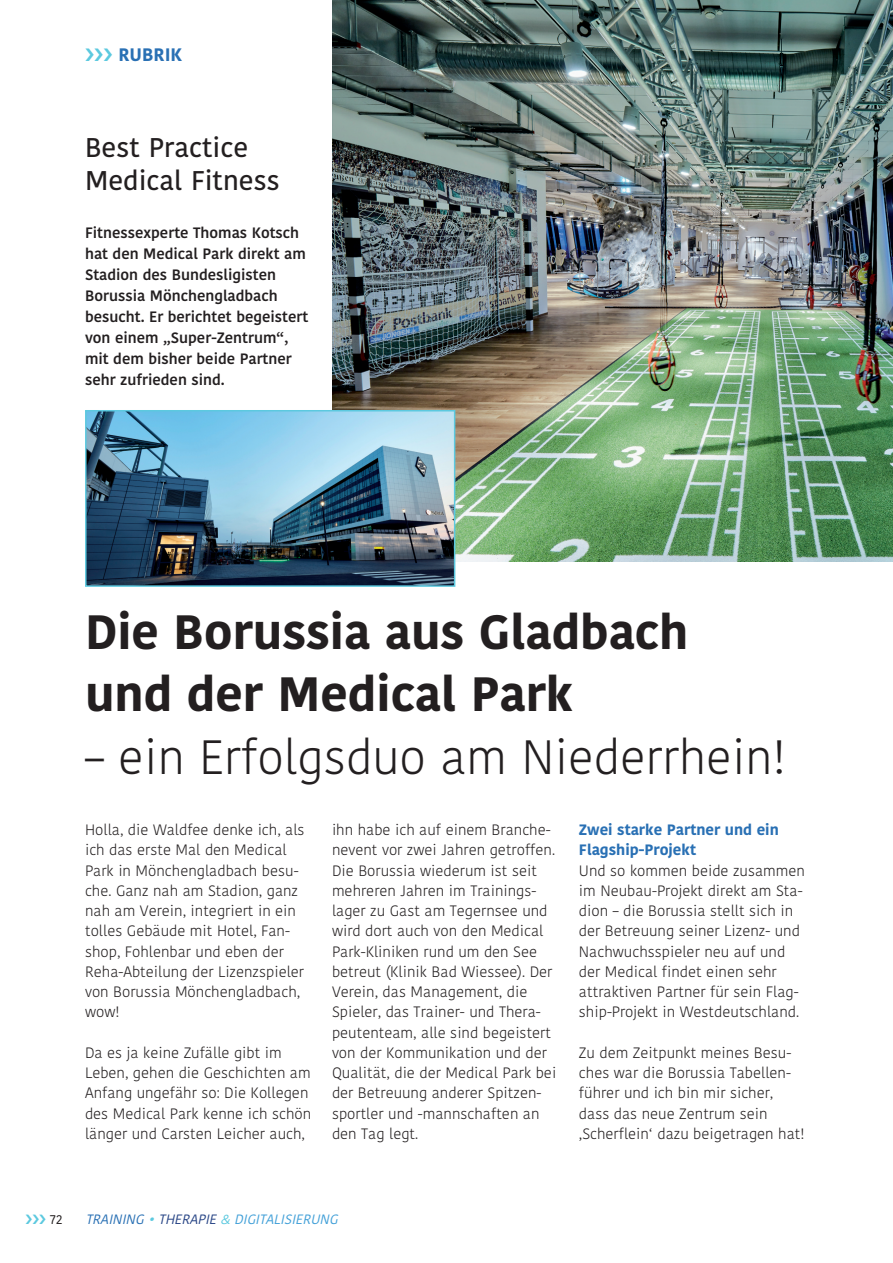
<style>
.page{position:relative;width:893px;height:1263px;background:#fff}
.page>*{position:absolute;margin:0;border:0;box-sizing:border-box;transform-origin:0 0}
.t1{font:700 48px/62.6px "Kohinoor Telugu";color:#231f20}
.t2{font:300 48px "Kohinoor Telugu";color:#231f20}
.t3{font:500 27px/33px "Kohinoor Telugu";color:#231f20}
.t4{font:700 18px "Kohinoor Telugu";color:#2970b4}
.t5{font:300 15px/20.2px "Kohinoor Telugu";color:#231f20}
.t6{font:600 15px/21px "Kohinoor Telugu";color:#231f20}
.t7{font:700 15px/20.2px "Kohinoor Telugu";color:#2970b4}
.t8{font:italic 13.5px "Kohinoor Telugu";color:#42a0d8}
.t9{font:13.5px "Kohinoor Telugu";color:#231f20}
.s1{color:#2970b4}
.s2{color:#5cc9df}
.s3{color:#274485}
</style>
<div class="page">
<img style="left:332px;top:0;width:561px;height:562px">
<img style="left:88px;top:413px;width:364px;height:171px">
<div style="left:85px;top:410px;width:370px;height:177px;border:2px solid #5cc9df"></div>
<p class="t4" style="left:118px;top:48px;width:65px">RUBRIK</p>
<h2 class="t3" style="left:85px;top:133px;width:196px">Best Practice<br>Medical Fitness</h2>
<p class="t6" style="left:85px;top:224px;width:225px">Fitnessexperte Thomas Kotsch hat den Medical Park direkt am<br>Stadion des Bundesligisten<br>Borussia Mönchengladbach besucht. Er berichtet begeistert von einem „Super-Zentrum“, mit dem bisher beide Partner sehr zufrieden sind.</p>
<h1 class="t1" style="left:85px;top:604px;width:605px">Die Borussia aus Gladbach und der Medical Park</h1>
<h1 class="t2" style="left:85px;top:737px;width:702px">– ein Erfolgsduo am Niederrhein!</h1>
<p class="t5" style="left:85px;top:821px;width:221px">Holla, die Waldfee denke ich, als ich das erste Mal den Medical<br>Park in Mönchengladbach besu&shy;che. Ganz nah am Stadion, ganz nah am Verein, integriert in ein tolles Gebäude mit Hotel, Fan&shy;shop, Fohlenbar und eben der<br>Reha-Abteilung der Lizenzspieler von Borussia Mönchengladbach, wow!</p>
<p class="t5" style="left:85px;top:1043px;width:228px">Da es ja keine Zufälle gibt im<br>Leben, gehen die Geschichten am<br>Anfang ungefähr so: Die Kollegen des Medical Park kenne ich schön länger und Carsten Leicher auch,</p>
<p class="t5" style="left:332px;top:821px;width:226px">ihn habe ich auf einem Branche&shy;nevent vor zwei Jahren getroffen.<br>Die Borussia wiederum ist seit mehreren Jahren im Trainings&shy;lager zu Gast am Tegernsee und wird dort auch von den Medical<br>Park-Kliniken rund um den See betreut (Klinik Bad Wiessee). Der<br>Verein, das Management, die<br>Spieler, das Trainer- und Thera&shy;peutenteam, alle sind begeistert von der Kommunikation und der<br>Qualität, die der Medical Park bei der Betreuung anderer Spitzen&shy;sportler und -mannschaften an den Tag legt.</p>
<p class="t7" style="left:579px;top:821px;width:201px">Zwei starke Partner und ein<br>Flagship-Projekt</p>
<p class="t5" style="left:579px;top:861px;width:228px">Und so kommen beide zusammen im Neubau-Projekt direkt am Sta&shy;dion – die Borussia stellt sich in der Betreuung seiner Lizenz- und<br>Nachwuchsspieler neu auf und der Medical findet einen sehr attraktiven Partner für sein Flag&shy;ship-Projekt in Westdeutschland.</p>
<p class="t5" style="left:579px;top:1043px;width:227px">Zu dem Zeitpunkt meines Besu&shy;ches war die Borussia Tabellen&shy;führer und ich bin mir sicher, dass das neue Zentrum sein ‚Scherflein‘ dazu beigetragen hat!</p>
<p class="t9" style="left:50px;top:1214px;width:14px">72</p>
<p class="t8" style="left:86px;top:1214px;width:256px"><span class="s1">TRAINING</span> <span class="s2">•</span> <span class="s3">THERAPIE</span> <span class="s2">&amp;</span> DIGITALISIERUNG</p>
</div>
